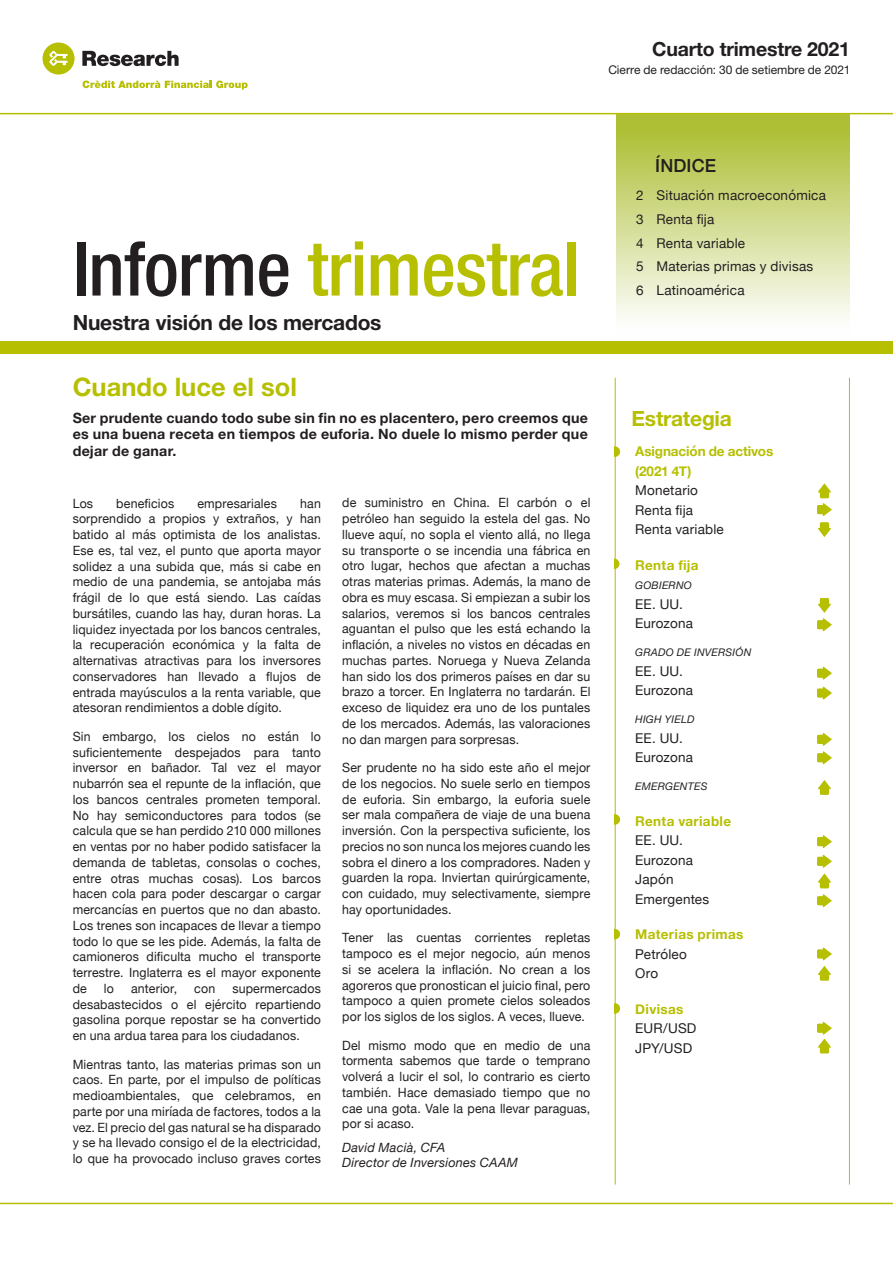
<style>
.page{position:relative;width:893px;height:1263px;background:#fff}
.page>*{position:absolute;margin:0;border:0;box-sizing:border-box;transform-origin:0 0}
.t1{font:500 condensed 75px "Helvetica Neue LT Std";letter-spacing:-.01em;color:#b6bf00}
.t2{font:700 25.5px "Helvetica Neue LT Std";color:#b6bf00}
.t3{font:700 21px "Helvetica Neue LT Std";letter-spacing:-.01em;color:#231f20}
.t4{font:700 21px "Helvetica Neue LT Std";letter-spacing:-.01em;color:#b6bf00}
.t5{font:700 19.5px "Helvetica Neue LT Std";letter-spacing:-.01em;color:#231f20}
.t6{font:500 18px "Helvetica Neue";letter-spacing:.005em;color:#231f20}
.t7{font:700 14.25px/16.5px "Helvetica Neue LT Std";letter-spacing:.015em;color:#231f20;text-align:justify}
.t8{font:13.5px/19.5px "Helvetica Neue";letter-spacing:.015em;color:#231f20}
.t9{font:700 13.5px "Helvetica Neue";letter-spacing:.02em;color:#b6bf00}
.t10{font:700 13.5px/19.5px "Helvetica Neue";letter-spacing:-.005em;color:#b6bf00}
.t11{font:12.75px/15.8px "Helvetica Neue";letter-spacing:.015em;color:#231f20;text-align:justify}
.t12{font:italic 12.75px/15px "Helvetica Neue";letter-spacing:.015em;color:#231f20}
.t13{font:12px "Helvetica Neue LT Std";color:#231f20}
.t14{font:italic 10.5px "Helvetica Neue";letter-spacing:.025em;color:#231f20}
.s1{color:#231f20}
</style>
<div class="page">
<div style="left:617px;top:114px;width:233px;height:227px;background:linear-gradient(to bottom,#a8ba28,#fff)"></div>
<div style="left:0;top:341px;width:893px;height:13px;background:#b6bf00"></div>
<hr style="left:615px;top:378px;width:1px;height:806px;background:#b6bf00">
<hr style="left:0;top:113px;width:893px;height:1px;background:#b6bf00">
<hr style="left:0;top:1203px;width:893px;height:1px;background:#b6bf00">
<svg style="left:615px;top:446px;width:5px;height:11px"></svg>
<svg style="left:616px;top:559px;width:3px;height:10px"></svg>
<svg style="left:615px;top:814px;width:5px;height:11px"></svg>
<svg style="left:616px;top:929px;width:4px;height:10px"></svg>
<svg style="left:615px;top:1003px;width:5px;height:11px"></svg>
<svg style="left:83px;top:81px;width:165px;height:9px"></svg>
<svg style="left:82px;top:51px;width:97px;height:15px"></svg>
<div style="left:43px;top:43px;width:32px;height:32px;background:#b6bf00;border-radius:50%"></div>
<svg style="left:49px;top:51px;width:19px;height:15px"></svg>
<hr style="left:849px;top:378px;width:1px;height:806px;background:#b6bf00">
<svg style="left:818px;top:522px;width:13px;height:15px"></svg>
<svg style="left:817px;top:483px;width:15px;height:33px"></svg>
<svg style="left:817px;top:598px;width:15px;height:33px"></svg>
<svg style="left:817px;top:1022px;width:15px;height:31px"></svg>
<svg style="left:818px;top:966px;width:13px;height:15px"></svg>
<svg style="left:817px;top:947px;width:15px;height:13px"></svg>
<svg style="left:817px;top:667px;width:15px;height:12px"></svg>
<svg style="left:818px;top:780px;width:13px;height:15px"></svg>
<svg style="left:817px;top:687px;width:15px;height:12px"></svg>
<svg style="left:817px;top:733px;width:15px;height:31px"></svg>
<svg style="left:817px;top:894px;width:15px;height:13px"></svg>
<svg style="left:817px;top:855px;width:15px;height:33px"></svg>
<svg style="left:817px;top:835px;width:15px;height:13px"></svg>
<h3 class="t5" style="left:652px;top:37px;width:199px">Cuarto trimestre 2021</h3>
<p class="t13" style="left:608px;top:63px;width:244px">Cierre de redacción: 30 de setiembre de 2021</p>
<h1 class="t1" style="left:73px;top:224px;width:508px"><span class="s1">Informe</span> trimestral</h1>
<h3 class="t3" style="left:73px;top:310px;width:310px">Nuestra visión de los mercados</h3>
<h2 class="t2" style="left:73px;top:371px;width:226px">Cuando luce el sol</h2>
<p class="t7" style="left:73px;top:409px;width:517px">Ser prudente cuando todo sube sin fin no es placentero, pero creemos que es una buena receta en tiempos de euforia. No duele lo mismo perder que dejar de ganar.</p>
<p class="t11" style="left:73px;top:496px;width:22px">Los</p>
<p class="t11" style="left:116px;top:496px;width:59px">beneficios</p>
<p class="t11" style="left:197px;top:496px;width:81px">empresariales</p>
<p class="t11" style="left:342px;top:496px;width:250px">de suministro en China. El carbón o el petróleo han seguido la estela del gas. No llueve aquí, no sopla el viento allá, no llega su transporte o se incendia una fábrica en otro lugar, hechos que afectan a muchas otras materias primas. Además, la mano de obra es muy escasa. Si empiezan a subir los salarios, veremos si los bancos centrales aguantan el pulso que les está echando la inflación, a niveles no vistos en décadas en muchas partes. Noruega y Nueva Zelanda han sido los dos primeros países en dar su brazo a torcer. En Inglaterra no tardarán. El exceso de liquidez era uno de los puntales de los mercados. Además, las valoraciones no dan margen para sorpresas.</p>
<p class="t11" style="left:342px;top:760px;width:250px">Ser prudente no ha sido este año el mejor de los negocios. No suele serlo en tiempos de euforia. Sin embargo, la euforia suele ser mala compañera de viaje de una buena inversión. Con la perspectiva suficiente, los precios no son nunca los mejores cuando les sobra el dinero a los compradores. Naden y guarden la ropa. Inviertan quirúrgicamente, con cuidado, muy selectivamente, siempre hay oportunidades.</p>
<p class="t11" style="left:342px;top:931px;width:250px">Tener las cuentas corrientes repletas tampoco es el mejor negocio, aún menos si se acelera la inflación. No crean a los agoreros que pronostican el juicio final, pero tampoco a quien promete cielos soleados por los siglos de los siglos. A veces, llueve.</p>
<p class="t11" style="left:342px;top:1038px;width:250px">Del mismo modo que en medio de una tormenta sabemos que tarde o temprano volverá a lucir el sol, lo contrario es cierto también. Hace demasiado tiempo que no cae una gota. Vale la pena llevar paraguas, por si acaso.</p>
<p class="t12" style="left:342px;top:1140px;width:177px">David Macià, CFA<br>Director de Inversiones CAAM</p>
<p class="t11" style="left:73px;top:496px;width:250px;text-indent:227px">han sorprendido a propios y extraños, y han batido al más optimista de los analistas.<br>Ese es, tal vez, el punto que aporta mayor solidez a una subida que, más si cabe en medio de una pandemia, se antojaba más frágil de lo que está siendo. Las caídas bursátiles, cuando las hay, duran horas. La liquidez inyectada por los bancos centrales, la recuperación económica y la falta de alternativas atractivas para los inversores conservadores han llevado a flujos de entrada mayúsculos a la renta variable, que atesoran rendimientos a doble dígito.</p>
<p class="t11" style="left:73px;top:729px;width:250px">Sin embargo, los cielos no están lo suficientemente despejados para tanto inversor en bañador. Tal vez el mayor nubarrón sea el repunte de la inflación, que los bancos centrales prometen temporal.<br>No hay semiconductores para todos (se calcula que se han perdido 210 000 millones en ventas por no haber podido satisfacer la demanda de tabletas, consolas o coches, entre otras muchas cosas). Los barcos hacen cola para poder descargar o cargar mercancías en puertos que no dan abasto.<br>Los trenes son incapaces de llevar a tiempo todo lo que se les pide. Además, la falta de camioneros dificulta mucho el transporte terrestre. Inglaterra es el mayor exponente de</p>
<p class="t11" style="left:73px;top:981px;width:250px;text-indent:160px">supermercados desabastecidos o el ejército repartiendo gasolina porque repostar se ha convertido en una ardua tarea para los ciudadanos.</p>
<p class="t11" style="left:73px;top:1057px;width:250px">Mientras tanto, las materias primas son un caos. En parte, por el impulso de políticas medioambientales, que celebramos, en parte por una miríada de factores, todos a la vez. El precio del gas natural se ha disparado y se ha llevado consigo el de la electricidad, lo que ha provocado incluso graves cortes</p>
<p class="t11" style="left:104px;top:981px;width:12px">lo</p>
<p class="t11" style="left:131px;top:981px;width:47px">anterior,</p>
<p class="t11" style="left:194px;top:981px;width:22px">con</p>
<h3 class="t6" style="left:655px;top:151px;width:62px">ÍNDICE</h3>
<p class="t8" style="left:636px;top:184px;width:191px;line-height:23.7px">2 Situación macroeconómica<br>3 Renta fija<br>4 Renta variable<br>5 Materias primas y divisas<br>6 Latinoamérica</p>
<h3 class="t4" style="left:631px;top:405px;width:102px">Estrategia</h3>
<p class="t10" style="left:635px;top:442px;width:140px">Asignación de activos (2021 4T)</p>
<p class="t8" style="left:635px;top:481px;width:90px">Monetario<br>Renta fija<br>Renta variable</p>
<p class="t9" style="left:635px;top:554px;width:65px">Renta fija</p>
<p class="t14" style="left:635px;top:578px;width:58px">GOBIERNO</p>
<p class="t8" style="left:635px;top:595px;width:59px">EE. UU.<br>Eurozona</p>
<p class="t14" style="left:635px;top:645px;width:118px">GRADO DE INVERSIÓN</p>
<p class="t8" style="left:635px;top:662px;width:59px">EE. UU.<br>Eurozona</p>
<p class="t14" style="left:635px;top:712px;width:61px">HIGH YIELD</p>
<p class="t8" style="left:635px;top:729px;width:59px">EE. UU.<br>Eurozona</p>
<p class="t14" style="left:635px;top:779px;width:74px">EMERGENTES</p>
<p class="t9" style="left:635px;top:810px;width:97px">Renta variable</p>
<p class="t8" style="left:635px;top:831px;width:76px">EE. UU.<br>Eurozona<br>Japón<br>Emergentes</p>
<p class="t9" style="left:635px;top:924px;width:110px">Materias primas</p>
<p class="t8" style="left:635px;top:945px;width:53px">Petróleo<br>Oro</p>
<p class="t9" style="left:635px;top:998px;width:50px">Divisas</p>
<p class="t8" style="left:635px;top:1019px;width:63px">EUR/USD<br>JPY/USD</p>
</div>
